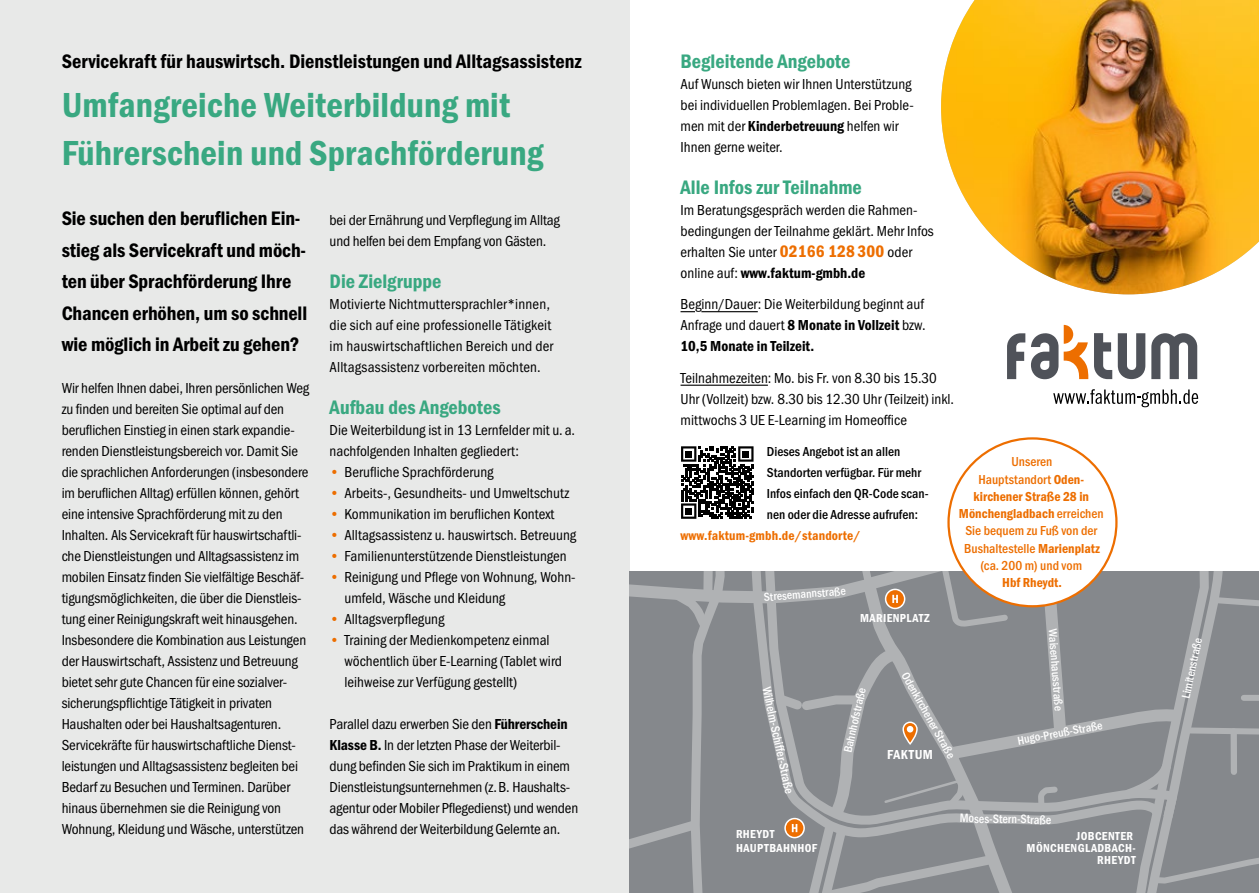
<style>
.page{position:relative;width:1259px;height:893px;background:#fff}
.page>*{position:absolute;margin:0;border:0;box-sizing:border-box;transform-origin:0 0}
.t1{font:36px/48.8px "Franklin Gothic URW Con Dem";letter-spacing:.005em;color:#39a881}
.t2{font:20.25px/31.5px "Franklin Gothic URW Con Dem";letter-spacing:-.005em;color:#000}
.t3{font:20.25px "Franklin Gothic URW Con Dem";color:#39a881}
.t4{font:15px/21px "Franklin Gothic URW Cond";letter-spacing:-.005em;color:#000}
.t5{font:15px "Franklin Gothic URW Con Dem";color:#000}
.t6{font:500 13.5px/21px "Franklin Gothic URW Cond";color:#000}
.t7{font:500 13.5px/17.2px "Franklin Gothic URW Cond";color:#ed6e00;text-align:center}
.t8{font:13.5px/17.2px "Franklin Gothic URW Con Dem";color:#ed6e00;text-align:center}
.t9{font:13.5px "Franklin Gothic URW Con Dem";letter-spacing:.03em;color:#fff}
.t10{font:500 12.6px "Franklin Gothic URW Cond";color:#fff}
.t11{font:500 12px "Franklin Gothic URW Cond";color:#fff}
.t12{font:12px/12px "Franklin Gothic URW Con Dem";letter-spacing:.03em;color:#fff}
.s1{font-family:"Franklin Gothic URW Con Dem";color:#ed6e00}
.s2{font-family:"Franklin Gothic URW Con Dem"}
.s3{font-family:"Franklin Gothic URW Con Dem";font-size:17.25px;color:#ed6e00}
.s4{font-family:"Franklin Gothic URW Cond"}
.s5{font-family:"Franklin Gothic URW Con Dem";font-weight:400}
.s6{font-family:"Franklin Gothic URW Cond";font-weight:500}
</style>
<div class="page">
<div style="left:0;top:0;width:629px;height:893px;background:#e8e9e8"></div>
<svg style="left:680px;top:311px;width:15px;height:1px"></svg>
<hr style="left:701px;top:311px;width:57px;height:1px;background:#000">
<hr style="left:680px;top:385px;width:88px;height:1px;background:#000">
<svg style="left:629px;top:572px;width:630px;height:321px;background:#8d9093"></svg>
<div style="left:948px;top:438px;width:168px;height:168px;background:#fff;border-radius:50%"></div>
<svg style="left:753px;top:446px;width:1px;height:67px"></svg>
<svg style="left:681px;top:446px;width:72px;height:73px"></svg>
<div style="left:685px;top:451px;width:7px;height:6px;background:#000"></div>
<div style="left:742px;top:451px;width:7px;height:6px;background:#000"></div>
<div style="left:685px;top:508px;width:7px;height:6px;background:#000"></div>
<svg style="left:1007px;top:333px;width:18px;height:46px"></svg>
<svg style="left:1151px;top:333px;width:46px;height:46px"></svg>
<svg style="left:1094px;top:333px;width:51px;height:46px"></svg>
<svg style="left:1031px;top:325px;width:57px;height:54px"></svg>
<svg style="left:1053px;top:389px;width:145px;height:18px"></svg>
<img style="left:941px;top:0;width:318px;height:294px">
<h2 class="t2" style="left:62px;top:44px;width:521px">Servicekraft für hauswirtsch. Dienstleistungen und Alltagsassistenz</h2>
<h1 class="t1" style="left:62px;top:79px;width:483px">Umfangreiche Weiterbildung mit<br>Führerschein und Sprachförderung</h1>
<h2 class="t2" style="left:62px;top:202px;width:247px">Sie suchen den beruflichen Ein&shy;stieg als Servicekraft und möch&shy;ten über Sprachförderung Ihre<br>Chancen erhöhen, um so schnell wie möglich in Arbeit zu gehen?</h2>
<p class="t4" style="left:62px;top:377px;width:249px">Wir helfen Ihnen dabei, Ihren persönlichen Weg zu finden und bereiten Sie optimal auf den beruflichen Einstieg in einen stark expandie&shy;renden Dienstleistungsbereich vor. Damit Sie die sprachlichen Anforderungen (insbesondere im beruflichen Alltag) erfüllen können, gehört eine intensive Sprachförderung mit zu den Inhalten. Als Servicekraft für hauswirtschaftli&shy;che Dienstleistungen und Alltagsassistenz im mobilen Einsatz finden Sie vielfältige Beschäf&shy;tigungsmöglichkeiten, die über die Dienstleis&shy;tung einer Reinigungskraft weit hinausgehen.<br>Insbesondere die Kombination aus Leistungen der Hauswirtschaft, Assistenz und Betreuung bietet sehr gute Chancen für eine sozialver&shy;sicherungspflichtige Tätigkeit in privaten Haushalten oder bei Haushaltsagenturen.<br>Servicekräfte für hauswirtschaftliche Dienst&shy;leistungen und Alltagsassistenz begleiten bei Bedarf zu Besuchen und Terminen. Darüber hinaus übernehmen sie die Reinigung von Wohnung, Kleidung und Wäsche, unterstützen</p>
<p class="t4" style="left:330px;top:209px;width:232px">bei der Ernährung und Verpflegung im Alltag und helfen bei dem Empfang von Gästen.</p>
<h2 class="t3" style="left:330px;top:268px;width:113px">Die Zielgruppe</h2>
<p class="t4" style="left:330px;top:293px;width:225px">Motivierte Nichtmuttersprachler*innen, die sich auf eine professionelle Tätigkeit im hauswirtschaftlichen Bereich und der Alltagsassistenz vorbereiten möchten.</p>
<h2 class="t3" style="left:330px;top:394px;width:173px">Aufbau des Angebotes</h2>
<p class="t4" style="left:330px;top:419px;width:247px">Die Weiterbildung ist in 13 Lernfelder mit u. a. nachfolgenden Inhalten gegliedert:</p>
<p class="t4" style="left:330px;top:461px;width:165px"><span class="s1">•</span> Berufliche Sprachförderung</p>
<p class="t4" style="left:330px;top:482px;width:241px"><span class="s1">•</span> Arbeits-, Gesundheits- und Umweltschutz</p>
<p class="t4" style="left:330px;top:503px;width:226px"><span class="s1">•</span> Kommunikation im beruflichen Kontext</p>
<p class="t4" style="left:330px;top:524px;width:248px"><span class="s1">•</span> Alltagsassistenz u. hauswirtsch. Betreuung</p>
<p class="t4" style="left:330px;top:545px;width:238px"><span class="s1">•</span> Familienunterstützende Dienstleistungen</p>
<p class="t4" style="left:344px;top:566px;width:233px;text-indent:-15px"><span class="s1">•</span> Reinigung und Pflege von Wohnung, Wohn&shy;umfeld, Wäsche und Kleidung</p>
<p class="t4" style="left:330px;top:608px;width:116px"><span class="s1">•</span> Alltagsverpflegung</p>
<p class="t4" style="left:344px;top:629px;width:219px;text-indent:-15px"><span class="s1">•</span> Training der Medienkompetenz einmal wöchentlich über E-Learning (Tablet wird leihweise zur Verfügung gestellt)</p>
<p class="t4" style="left:330px;top:713px;width:250px">Parallel dazu erwerben Sie den <span class="s2">Führerschein Klasse B.</span> In der letzten Phase der Weiterbil&shy;dung befinden Sie sich im Praktikum in einem Dienstleistungsunternehmen (z.B. Haushalts&shy;agentur oder Mobiler Pflegedienst) und wenden das während der Weiterbildung Gelernte an.</p>
<h2 class="t3" style="left:680px;top:47px;width:171px">Begleitende Angebote</h2>
<p class="t4" style="left:680px;top:72px;width:235px">Auf Wunsch bieten wir Ihnen Unterstützung bei individuellen Problemlagen. Bei Proble&shy;men mit der <span class="s2">Kinderbetreuung</span> helfen wir Ihnen gerne weiter.</p>
<h2 class="t3" style="left:680px;top:173px;width:183px">Alle Infos zur Teilnahme</h2>
<p class="t4" style="left:680px;top:198px;width:255px">Im Beratungsgespräch werden die Rahmen&shy;bedingungen der Teilnahme geklärt. Mehr Infos erhalten Sie unter <span class="s3">02166 128 300</span> oder</p>
<p class="t5" style="left:680px;top:263px;width:186px"><span class="s4">online auf:</span> www.faktum-gmbh.de</p>
<p class="t4" style="left:680px;top:293px;width:247px">Beginn/Dauer: Die Weiterbildung beginnt auf<br>Anfrage und dauert <span class="s2">8 Monate in Vollzeit</span> bzw.</p>
<p class="t5" style="left:680px;top:336px;width:135px">10,5 Monate in Teilzeit.</p>
<p class="t4" style="left:680px;top:366px;width:275px">Teilnahmezeiten: Mo. bis Fr. von 8.30 bis 15.30<br>Uhr (Vollzeit) bzw. 8.30 bis 12.30 Uhr (Teilzeit) inkl. mittwochs 3 UE E-Learning im Homeoffice</p>
<p class="t6" style="left:767px;top:440px;width:163px">Dieses Angebot ist an allen<br>Standorten verfügbar. Für mehr<br>Infos einfach den QR-Code scan&shy;nen oder die Adresse aufrufen:</p>
<p class="t8" style="left:680px;top:527px;width:182px">www.faktum-gmbh.de/standorte/</p>
<p class="t11" style="left:763px;top:588px;width:84px;rotate:-4deg">Stresemannstraße</p>
<p class="t12" style="left:860px;top:611px;width:71px">MARIENPLATZ</p>
<p class="t7" style="left:978px;top:452px;width:107px">Unseren<br>Hauptstandort <span class="s5">Oden-</span></p>
<p class="t8" style="left:959px;top:487px;width:146px">kirchener Straße 28 in<br>Mönchengladbach <span class="s6">erreichen</span></p>
<p class="t7" style="left:964px;top:521px;width:137px">Sie bequem zu Fuß von der<br>Bushaltestelle <span class="s5">Marienplatz </span>(ca. 200 m) und vom</p>
<p class="t8" style="left:1002px;top:574px;width:61px">Hbf Rheydt.</p>
<p class="t10" style="left:775px;top:685px;width:111px;rotate:78deg">Wilhelm-Schiffer-Straße</p>
<p class="t11" style="left:839px;top:750px;width:68px;rotate:-77deg">Bahnhofstraße</p>
<p class="t11" style="left:912px;top:669px;width:98px;rotate:61deg">Odenkirchener Straße</p>
<p class="t9" style="left:887px;top:746px;width:47px">FAKTUM</p>
<p class="t11" style="left:1061px;top:628px;width:84px;rotate:86deg">Waisenhausstraße</p>
<p class="t11" style="left:1016px;top:732px;width:88px;rotate:-10deg">Hugo-Preuß-Straße</p>
<p class="t10" style="left:960px;top:809px;width:93px;rotate:1deg">Moses-Stern-Straße</p>
<p class="t12" style="left:736px;top:826px;width:83px;line-height:13.8px">RHEYDT<br>HAUPTBAHNHOF</p>
<p class="t12" style="left:1026px;top:830px;width:111px;text-align:right">JOBCENTER<br>MÖNCHENGLADBACH-<br>RHEYDT</p>
<p class="t11" style="left:1177px;top:696px;width:63px;rotate:-78deg">Limitenstraße</p>
</div>
